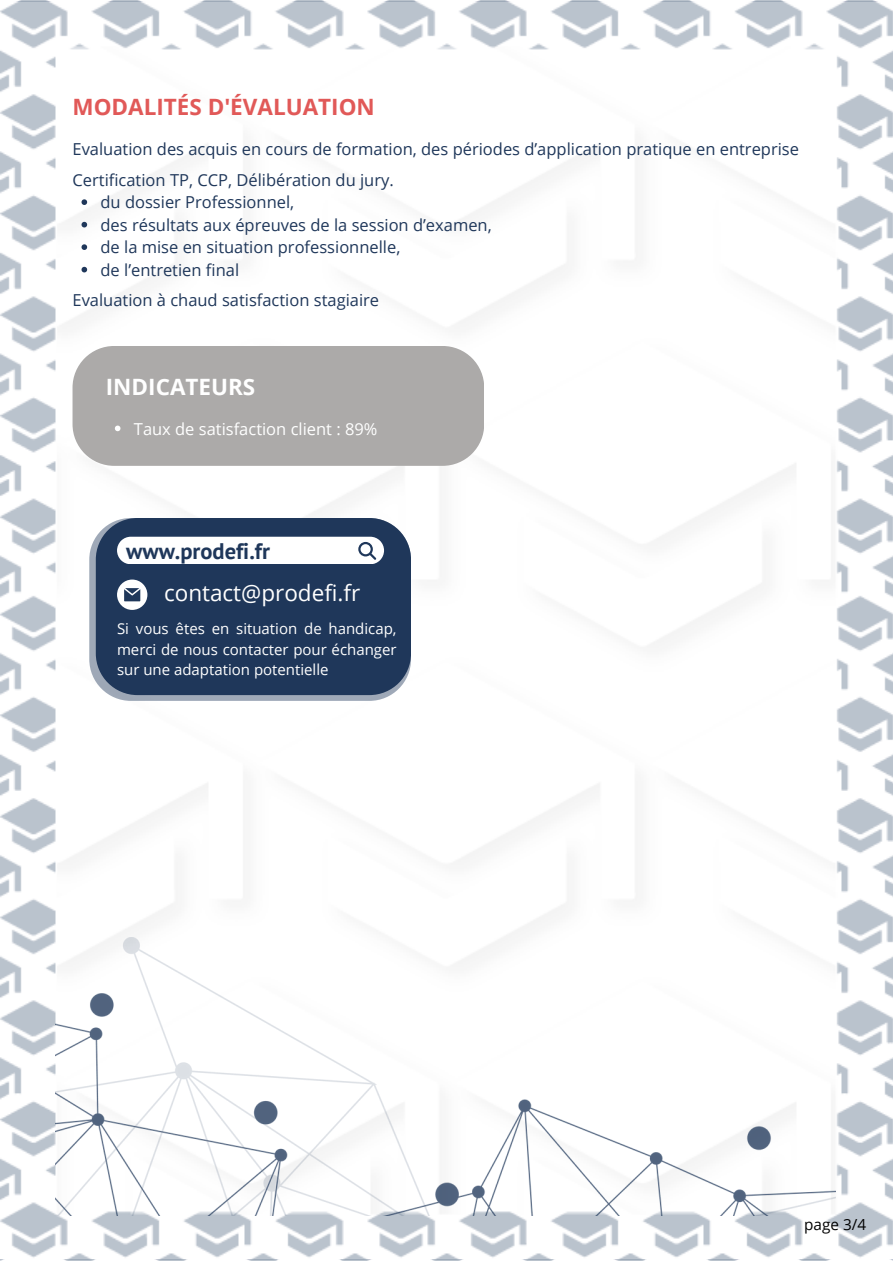
<style>
.page{position:relative;width:893px;height:1264px;background:#fff}
.page>*{position:absolute;margin:0;border:0;box-sizing:border-box;transform-origin:0 0}
.t1{font:700 22.5px "Open Sans";color:#e15958}
.t2{font:22.5px "Open Sans";color:#fff}
.t3{font:700 22.5px "PT Sans";color:#1f375a}
.t4{font:700 22.5px "Open Sans";color:#fff}
.t5{font:16.5px "Open Sans";color:#1f375a}
.t6{font:16.5px "Open Sans";color:#fff}
.t7{font:15.3px "Open Sans";color:#000}
.t8{font:15px/20.2px "Open Sans";color:#fff;text-align:justify}
</style>
<div class="page">
<img style="left:0;top:0;width:892px;height:1260px">
<svg style="left:81px;top:199px;width:6px;height:6px"></svg>
<svg style="left:81px;top:222px;width:6px;height:5px"></svg>
<svg style="left:81px;top:244px;width:6px;height:6px"></svg>
<svg style="left:81px;top:267px;width:6px;height:5px"></svg>
<svg style="left:89px;top:518px;width:322px;height:183px;background:#9ea8b7"></svg>
<div style="left:96px;top:518px;width:315px;height:177px;background:#1f375a;border-radius:42px"></div>
<svg style="left:117px;top:536px;width:267px;height:28px;background:#f1f2f4"></svg>
<svg style="left:117px;top:579px;width:30px;height:31px"></svg>
<div style="left:72px;top:346px;width:412px;height:120px;background:#acaaa9"></div>
<svg style="left:115px;top:425px;width:5px;height:6px"></svg>
<img style="left:56px;top:927px;width:779px;height:288px">
<p class="t1" style="left:72px;top:91px;width:304px">MODALITÉS D'ÉVALUATION</p>
<p class="t5" style="left:72px;top:138px;width:728px">Evaluation des acquis en cours de formation, des périodes d’application pratique en entreprise</p>
<p class="t5" style="left:72px;top:168px;width:323px">Certification TP, CCP, Délibération du jury.</p>
<p class="t5" style="left:100px;top:191px;width:195px">du dossier Professionnel,</p>
<p class="t5" style="left:100px;top:213px;width:392px">des résultats aux épreuves de la session d’examen,</p>
<p class="t5" style="left:100px;top:236px;width:301px">de la mise en situation professionnelle,</p>
<p class="t5" style="left:100px;top:258px;width:140px">de l’entretien final</p>
<p class="t5" style="left:72px;top:288px;width:308px">Evaluation à chaud satisfaction stagiaire</p>
<p class="t4" style="left:106px;top:370px;width:151px">INDICATEURS</p>
<p class="t6" style="left:134px;top:417px;width:245px">Taux de satisfaction client : 89%</p>
<p class="t3" style="left:126px;top:535px;width:145px">www.prodefi.fr</p>
<p class="t2" style="left:164px;top:577px;width:198px">contact@prodefi.fr</p>
<p class="t8" style="left:117px;top:618px;width:281px">Si vous êtes en situation de handicap, merci de nous contacter pour échanger sur une adaptation potentielle</p>
<p class="t7" style="left:804px;top:1213px;width:63px">page 3/4</p>
</div>
